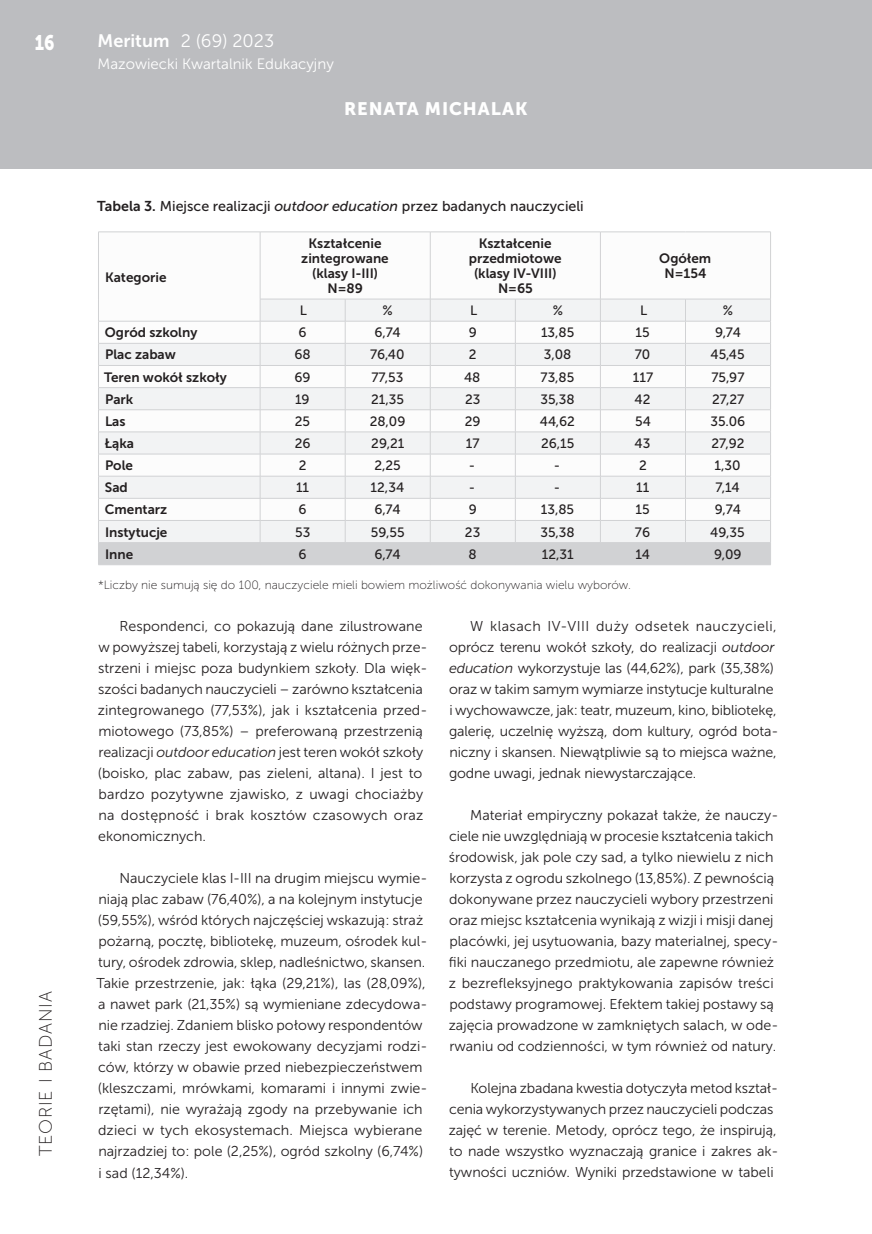
<style>
.page{position:relative;width:872px;height:1234px;background:#fff}
.page>*{position:absolute;margin:0;border:0;box-sizing:border-box;transform-origin:0 0}
.t1{font:21px "Museo Sans 900";color:#fff;scale:.8 1}
.t2{font:18px "Museo Sans 300";color:#fff}
.t3{font:18px "Museo Sans 100";letter-spacing:.05em;color:#231f20}
.t4{font:18px "Museo Sans 900";letter-spacing:.05em;color:#fff}
.t5{font:15px "Museo Sans 300";color:#fff}
.t6{font:14.25px/21px "Museo Sans 300";color:#231f20}
.t7{font:14.25px "Museo Sans 500";color:#231f20}
.t8{font:13.5px "Museo Sans 500";color:#231f20}
.t9{font:13.5px/15px "Museo Sans 700";color:#231f20;text-align:center}
.t10{font:12px "Museo Sans 100";color:#231f20}
.s1{font-family:"Museo Sans 700"}
.s2{font-style:italic}
</style>
<div class="page">
<div style="left:0;top:0;width:872px;height:169px;background:#bcbdc0"></div>
<svg style="left:99px;top:232px;width:671px;height:67px"></svg>
<hr style="left:98px;top:231px;width:162px;height:1px;background:#d1d2d4">
<hr style="left:98px;top:232px;width:1px;height:67px;background:#d1d2d4">
<hr style="left:260px;top:231px;width:85px;height:1px;background:#d1d2d4">
<hr style="left:260px;top:232px;width:1px;height:67px;background:#d1d2d4">
<hr style="left:345px;top:231px;width:85px;height:1px;background:#d1d2d4">
<hr style="left:430px;top:231px;width:85px;height:1px;background:#d1d2d4">
<hr style="left:430px;top:232px;width:1px;height:67px;background:#d1d2d4">
<hr style="left:515px;top:231px;width:85px;height:1px;background:#d1d2d4">
<hr style="left:600px;top:231px;width:85px;height:1px;background:#d1d2d4">
<hr style="left:600px;top:232px;width:1px;height:67px;background:#d1d2d4">
<hr style="left:685px;top:231px;width:85px;height:1px;background:#d1d2d4">
<hr style="left:770px;top:232px;width:1px;height:67px;background:#d1d2d4">
<svg style="left:98px;top:299px;width:673px;height:265px"></svg>
<hr style="left:98px;top:564px;width:162px;height:1px;background:#d1d2d4">
<hr style="left:260px;top:564px;width:85px;height:1px;background:#d1d2d4">
<hr style="left:345px;top:564px;width:85px;height:1px;background:#d1d2d4">
<hr style="left:430px;top:564px;width:85px;height:1px;background:#d1d2d4">
<hr style="left:515px;top:564px;width:85px;height:1px;background:#d1d2d4">
<hr style="left:600px;top:564px;width:85px;height:1px;background:#d1d2d4">
<hr style="left:685px;top:564px;width:85px;height:1px;background:#d1d2d4">
<h1 class="t1" style="left:35px;top:30px;width:26px">16</h1>
<p class="t2" style="left:98px;top:31px;width:178px"><span class="s1">Meritum</span> 2 (69) 2023</p>
<p class="t5" style="left:98px;top:56px;width:238px">Mazowiecki Kwartalnik Edukacyjny</p>
<p class="t4" style="left:344px;top:99px;width:185px">RENATA MICHALAK</p>
<p class="t7" style="left:97px;top:198px;width:488px"><span class="s1">Tabela 3.</span> Miejsce realizacji <span class="s2">outdoor education</span> przez badanych nauczycieli</p>
<p class="t9" style="left:105px;top:269px;width:63px">Kategorie</p>
<p class="t9" style="left:301px;top:236px;width:89px">Kształcenie zintegrowane (klasy I-III)<br>N=89</p>
<p class="t9" style="left:469px;top:236px;width:94px">Kształcenie przedmiotowe (klasy IV-VIII)<br>N=65</p>
<p class="t9" style="left:659px;top:251px;width:53px">Ogółem<br>N=154</p>
<p class="t8" style="left:300px;top:303px;width:9px">L</p>
<p class="t8" style="left:382px;top:303px;width:12px">%</p>
<p class="t8" style="left:470px;top:303px;width:9px">L</p>
<p class="t8" style="left:552px;top:303px;width:12px">%</p>
<p class="t8" style="left:640px;top:303px;width:9px">L</p>
<p class="t8" style="left:723px;top:303px;width:12px">%</p>
<p class="t3" style="left:36px;top:1156px;width:167px;rotate:-90deg">TEORIE I BADANIA</p>
<p class="t9" style="left:105px;top:325px;width:94px">Ogród szkolny</p>
<p class="t8" style="left:298px;top:325px;width:10px">6</p>
<p class="t8" style="left:374px;top:325px;width:28px">6,74</p>
<p class="t8" style="left:469px;top:325px;width:10px">9</p>
<p class="t8" style="left:541px;top:325px;width:35px">13,85</p>
<p class="t8" style="left:635px;top:325px;width:16px">15</p>
<p class="t8" style="left:715px;top:325px;width:27px">9,74</p>
<p class="t9" style="left:105px;top:347px;width:72px">Plac zabaw</p>
<p class="t8" style="left:294px;top:347px;width:18px">68</p>
<p class="t8" style="left:370px;top:347px;width:36px">76,40</p>
<p class="t8" style="left:469px;top:347px;width:9px">2</p>
<p class="t8" style="left:544px;top:347px;width:29px">3,08</p>
<p class="t8" style="left:635px;top:347px;width:17px">70</p>
<p class="t8" style="left:710px;top:347px;width:36px">45,45</p>
<p class="t9" style="left:104px;top:369px;width:124px">Teren wokół szkoły</p>
<p class="t8" style="left:294px;top:369px;width:18px">69</p>
<p class="t8" style="left:371px;top:369px;width:34px">77,53</p>
<p class="t8" style="left:464px;top:369px;width:18px">48</p>
<p class="t8" style="left:540px;top:369px;width:35px">73,85</p>
<p class="t8" style="left:633px;top:369px;width:22px">117</p>
<p class="t8" style="left:711px;top:369px;width:35px">75,97</p>
<p class="t9" style="left:105px;top:391px;width:30px">Park</p>
<p class="t8" style="left:295px;top:391px;width:16px">19</p>
<p class="t8" style="left:371px;top:391px;width:35px">21,35</p>
<p class="t8" style="left:465px;top:391px;width:17px">23</p>
<p class="t8" style="left:540px;top:391px;width:36px">35,38</p>
<p class="t8" style="left:634px;top:391px;width:17px">42</p>
<p class="t8" style="left:712px;top:391px;width:34px">27,27</p>
<p class="t9" style="left:105px;top:413px;width:22px">Las</p>
<p class="t8" style="left:295px;top:414px;width:17px">25</p>
<p class="t8" style="left:370px;top:414px;width:37px">28,09</p>
<p class="t8" style="left:465px;top:414px;width:17px">29</p>
<p class="t8" style="left:540px;top:414px;width:37px">44,62</p>
<p class="t8" style="left:635px;top:414px;width:17px">54</p>
<p class="t8" style="left:710px;top:414px;width:36px">35.06</p>
<p class="t9" style="left:105px;top:436px;width:31px">Łąka</p>
<p class="t8" style="left:295px;top:436px;width:17px">26</p>
<p class="t8" style="left:371px;top:436px;width:35px">29,21</p>
<p class="t8" style="left:466px;top:436px;width:15px">17</p>
<p class="t8" style="left:541px;top:436px;width:35px">26,15</p>
<p class="t8" style="left:634px;top:436px;width:17px">43</p>
<p class="t8" style="left:711px;top:436px;width:35px">27,92</p>
<p class="t9" style="left:105px;top:458px;width:30px">Pole</p>
<p class="t8" style="left:299px;top:458px;width:9px">2</p>
<p class="t8" style="left:374px;top:458px;width:28px">2,25</p>
<p class="t8" style="left:469px;top:458px;width:8px">-</p>
<p class="t8" style="left:554px;top:458px;width:8px">-</p>
<p class="t8" style="left:639px;top:458px;width:9px">2</p>
<p class="t8" style="left:714px;top:458px;width:28px">1,30</p>
<p class="t9" style="left:105px;top:480px;width:24px">Sad</p>
<p class="t8" style="left:296px;top:480px;width:15px">11</p>
<p class="t8" style="left:370px;top:480px;width:35px">12,34</p>
<p class="t8" style="left:469px;top:480px;width:8px">-</p>
<p class="t8" style="left:554px;top:480px;width:8px">-</p>
<p class="t8" style="left:636px;top:480px;width:15px">11</p>
<p class="t8" style="left:715px;top:480px;width:26px">7,14</p>
<p class="t9" style="left:105px;top:502px;width:64px">Cmentarz</p>
<p class="t8" style="left:298px;top:502px;width:10px">6</p>
<p class="t8" style="left:374px;top:502px;width:28px">6,74</p>
<p class="t8" style="left:468px;top:502px;width:10px">9</p>
<p class="t8" style="left:541px;top:502px;width:35px">13,85</p>
<p class="t8" style="left:635px;top:502px;width:16px">15</p>
<p class="t8" style="left:715px;top:502px;width:27px">9,74</p>
<p class="t9" style="left:105px;top:524px;width:64px">Instytucje</p>
<p class="t8" style="left:295px;top:524px;width:17px">53</p>
<p class="t8" style="left:371px;top:524px;width:35px">59,55</p>
<p class="t8" style="left:465px;top:524px;width:17px">23</p>
<p class="t8" style="left:540px;top:524px;width:36px">35,38</p>
<p class="t8" style="left:635px;top:524px;width:17px">76</p>
<p class="t8" style="left:710px;top:524px;width:36px">49,35</p>
<p class="t9" style="left:105px;top:546px;width:30px">Inne</p>
<p class="t8" style="left:298px;top:546px;width:10px">6</p>
<p class="t8" style="left:374px;top:546px;width:28px">6,74</p>
<p class="t8" style="left:468px;top:546px;width:10px">8</p>
<p class="t8" style="left:542px;top:546px;width:34px">12,31</p>
<p class="t8" style="left:635px;top:546px;width:16px">14</p>
<p class="t8" style="left:714px;top:546px;width:29px">9,09</p>
<p class="t10" style="left:98px;top:578px;width:534px">*Liczby nie sumują się do 100, nauczyciele mieli bowiem możliwość dokonywania wielu wyborów.</p>
<p class="t6" style="left:98px;top:615px;width:331px;text-indent:22px">Respondenci, co pokazują dane zilustrowane w powyższej tabeli, korzystają z wielu różnych prze&shy;strzeni i miejsc poza budynkiem szkoły. Dla więk&shy;szości badanych nauczycieli – zarówno kształcenia zintegrowanego (77,53%), jak i kształcenia przed&shy;miotowego (73,85%) – preferowaną przestrzenią realizacji <span class="s2">outdoor education</span> jest teren wokół szkoły (boisko, plac zabaw, pas zieleni, altana). I jest to bardzo pozytywne zjawisko, z uwagi chociażby na dostępność i brak kosztów czasowych oraz ekonomicznych.</p>
<p class="t6" style="left:97px;top:867px;width:332px;text-indent:23px">Nauczyciele klas I-III na drugim miejscu wymie&shy;niają plac zabaw (76,40%), a na kolejnym instytucje (59,55%), wśród których najczęściej wskazują: straż pożarną, pocztę, bibliotekę, muzeum, ośrodek kul&shy;tury, ośrodek zdrowia, sklep, nadleśnictwo, skansen.<br>Takie przestrzenie, jak: łąka (29,21%), las (28,09%), a nawet park (21,35%) są wymieniane zdecydowa&shy;nie rzadziej. Zdaniem blisko połowy respondentów taki stan rzeczy jest ewokowany decyzjami rodzi&shy;ców, którzy w obawie przed niebezpieczeństwem (kleszczami, mrówkami, komarami i innymi zwie&shy;rzętami), nie wyrażają zgody na przebywanie ich dzieci w tych ekosystemach. Miejsca wybierane najrzadziej to: pole (2,25%), ogród szkolny (6,74%) i sad (12,34%).</p>
<p class="t6" style="left:449px;top:615px;width:331px;text-indent:21px">W klasach IV-VIII duży odsetek nauczycieli, oprócz terenu wokół szkoły, do realizacji <span class="s2">outdoor education</span> wykorzystuje las (44,62%), park (35,38%) oraz w takim samym wymiarze instytucje kulturalne i wychowawcze, jak: teatr, muzeum, kino, bibliotekę, galerię, uczelnię wyższą, dom kultury, ogród bota&shy;niczny i skansen. Niewątpliwie są to miejsca ważne, godne uwagi, jednak niewystarczające.</p>
<p class="t6" style="left:449px;top:804px;width:331px;text-indent:22px">Materiał empiryczny pokazał także, że nauczy&shy;ciele nie uwzględniają w procesie kształcenia takich środowisk, jak pole czy sad, a tylko niewielu z nich korzysta z ogrodu szkolnego (13,85%). Z pewnością dokonywane przez nauczycieli wybory przestrzeni oraz miejsc kształcenia wynikają z wizji i misji danej placówki, jej usytuowania, bazy materialnej, specy&shy;fiki nauczanego przedmiotu, ale zapewne również z bezrefleksyjnego praktykowania zapisów treści podstawy programowej. Efektem takiej postawy są zajęcia prowadzone w zamkniętych salach, w ode&shy;rwaniu od codzienności, w tym również od natury.</p>
<p class="t6" style="left:449px;top:1077px;width:331px;text-indent:22px">Kolejna zbadana kwestia dotyczyła metod kształ&shy;cenia wykorzystywanych przez nauczycieli podczas zajęć w terenie. Metody, oprócz tego, że inspirują, to nade wszystko wyznaczają granice i zakres ak&shy;tywności uczniów. Wyniki przedstawione w tabeli</p>
</div>
